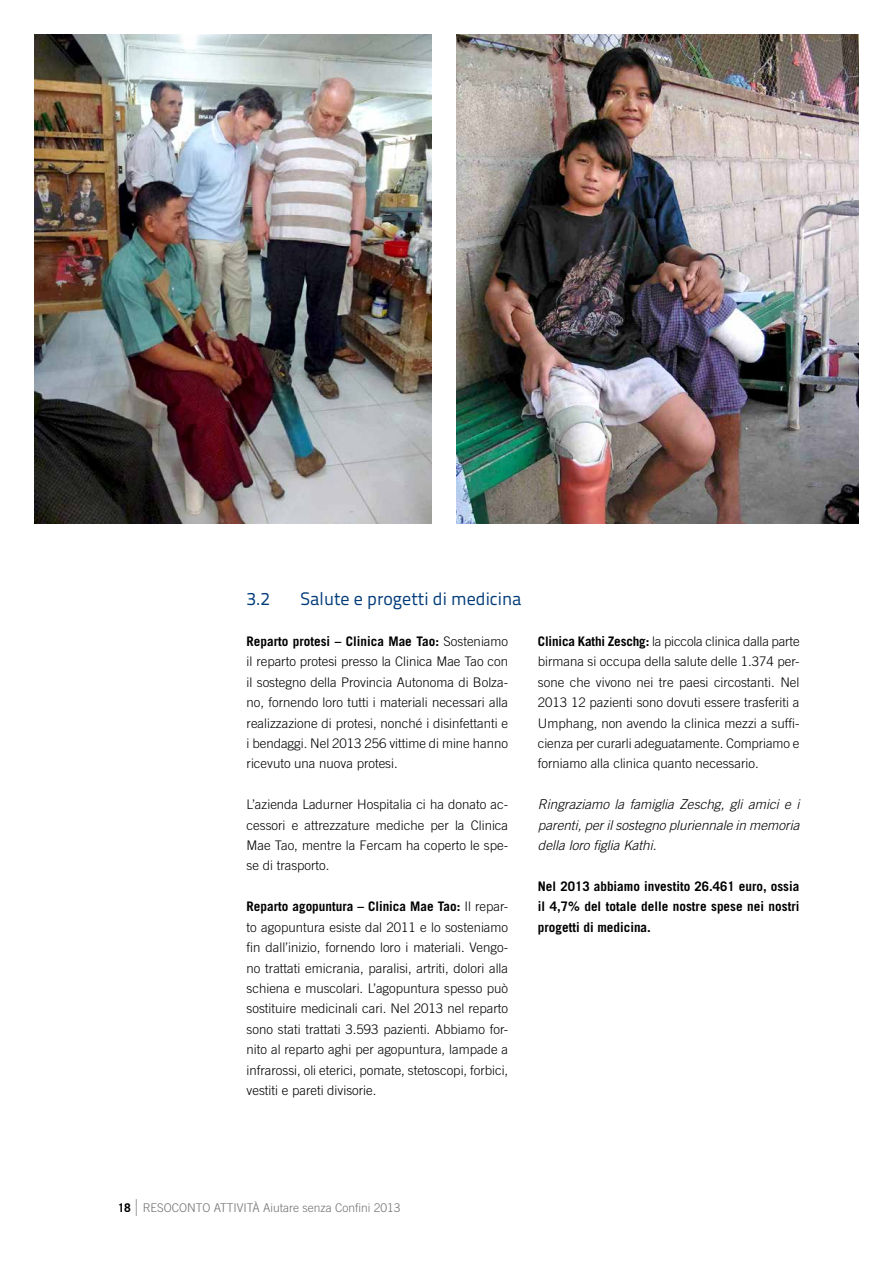
<style>
.page{position:relative;width:893px;height:1263px;background:#fff}
.page>*{position:absolute;margin:0;border:0;box-sizing:border-box;transform-origin:0 0}
.t1{font:18px "Titillium Text 22 L";color:#003b79}
.t2{font:italic 300 13.5px/20.4px "Trade Gothic LT Std";color:#000;text-align:justify}
.t3{font:300 13.2px/20.4px "Trade Gothic LT Std";color:#000;text-align:justify}
.t4{font:700 13.2px/20.4px "Trade Gothic LT Std";color:#000;text-align:justify}
.t5{font:300 12px "Trade Gothic LT Std";color:#707172}
.s1{font-weight:700}
.s2{font-weight:700;color:#000}
</style>
<div class="page">
<img style="left:456px;top:34px;width:403px;height:489px">
<img style="left:34px;top:34px;width:398px;height:489px">
<svg style="left:136px;top:1199px;width:1px;height:17px"></svg>
<h1 class="t1" style="left:247px;top:585px;width:25px">3.2</h1>
<h1 class="t1" style="left:301px;top:585px;width:223px">Salute e progetti di medicina</h1>
<p class="t3" style="left:247px;top:631px;width:263px"><span class="s1">Reparto protesi – Clinica Mae Tao:</span> Sosteniamo il reparto protesi presso la Clinica Mae Tao con il sostegno della Provincia Autonoma di Bolza&shy;no, fornendo loro tutti i materiali necessari alla realizzazione di protesi, nonché i disinfettanti e i bendaggi. Nel 2013 256 vittime di mine hanno ricevuto una nuova protesi.</p>
<p class="t3" style="left:247px;top:794px;width:263px">L’azienda Ladurner Hospitalia ci ha donato ac&shy;cessori e attrezzature mediche per la Clinica Mae Tao, mentre la Fercam ha coperto le spe&shy;se di trasporto.</p>
<p class="t3" style="left:247px;top:896px;width:263px"><span class="s1">Reparto agopuntura – Clinica Mae Tao:</span> Il repar&shy;to agopuntura esiste dal 2011 e lo sosteniamo fin dall’inizio, fornendo loro i materiali. Vengo&shy;no trattati emicrania, paralisi, artriti, dolori alla schiena e muscolari. L’agopuntura spesso può sostituire medicinali cari. Nel 2013 nel reparto sono stati trattati 3.593 pazienti. Abbiamo for&shy;nito al reparto aghi per agopuntura, lampade a infrarossi, oli eterici, pomate, stetoscopi, forbici, vestiti e pareti divisorie.</p>
<p class="t3" style="left:538px;top:631px;width:263px"><span class="s1">Clinica Kathi Zeschg:</span> la piccola clinica dalla parte birmana si occupa della salute delle 1.374 per&shy;sone che vivono nei tre paesi circostanti. Nel 2013 12 pazienti sono dovuti essere trasferiti a Umphang, non avendo la clinica mezzi a suffi&shy;cienza per curarli adeguatamente. Compriamo e forniamo alla clinica quanto necessario.</p>
<p class="t2" style="left:538px;top:794px;width:263px">Ringraziamo la famiglia Zeschg, gli amici e i parenti, per il sostegno pluriennale in memoria della loro figlia Kathi.</p>
<p class="t4" style="left:538px;top:876px;width:263px">Nel 2013 abbiamo investito 26.461 euro, ossia il 4,7% del totale delle nostre spese nei nostri progetti di medicina.</p>
<p class="t5" style="left:117px;top:1201px;width:285px"><span class="s2">18</span> RESOCONTO ATTIVITÀ Aiutare senza Confini 2013</p>
</div>
